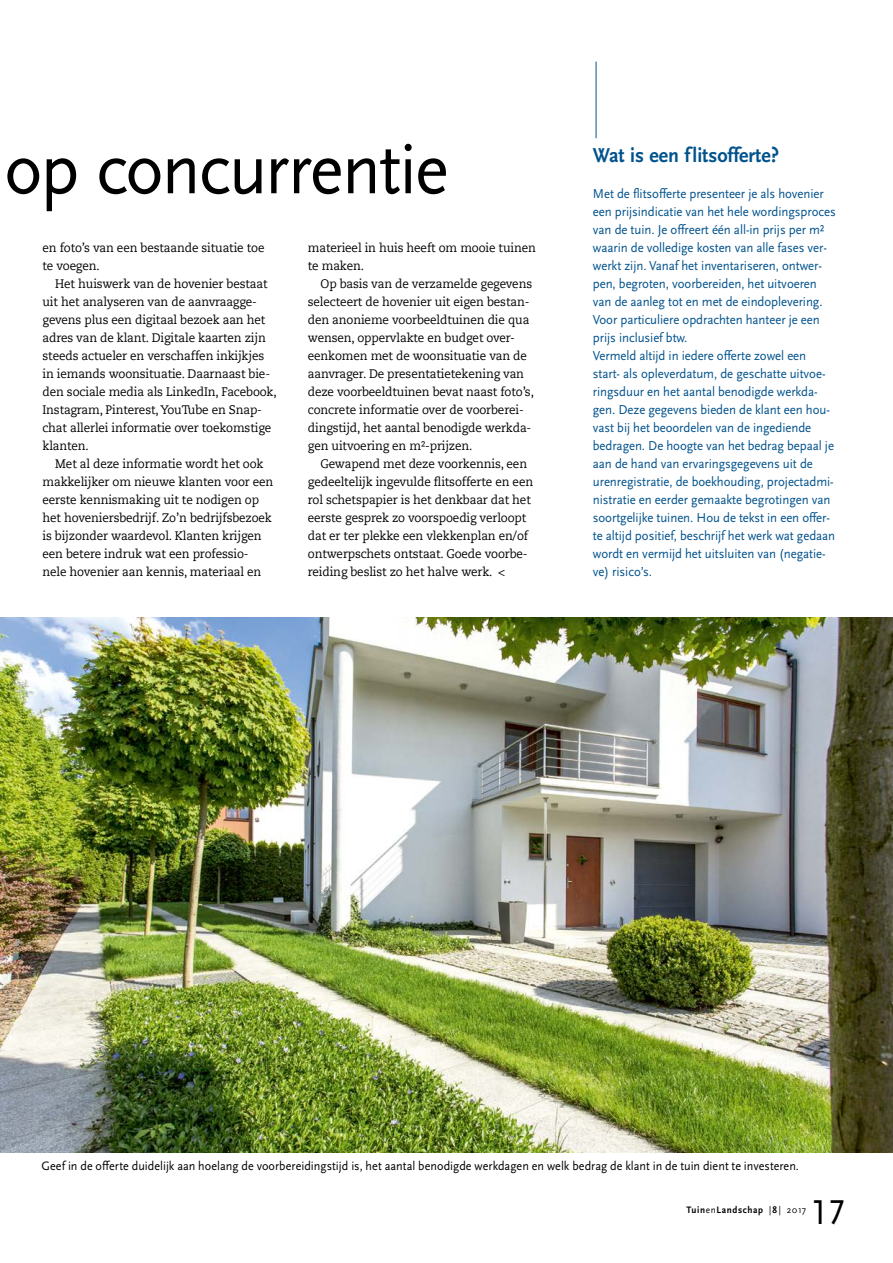
<style>
.page{position:relative;width:893px;height:1263px;background:#fff}
.page>*{position:absolute;margin:0;border:0;box-sizing:border-box;transform-origin:0 0}
.t1{font:75px "Scala Sans OT";letter-spacing:-.025em;color:#000;scale:.95 1}
.t2{font:36px "Scala Sans OT";color:#000;scale:.95 1}
.t3{font:700 21px "Scala Sans OT";color:#00528d;scale:.95 1}
.t4{font:13.5px/18px "Scala Sans OT";letter-spacing:-.005em;color:#00528d;scale:.95 1}
.t5{font:12.75px "Scala Sans OT";letter-spacing:.01em;color:#000;scale:.95 1}
.t6{font:12.3px/18px "Caecilia";letter-spacing:-.01em;color:#000;scale:.95 1}
.t7{font:700 9.75px "Scala Sans OT";letter-spacing:.07em;color:#000;scale:.95 1}
.s1{font-weight:400}
</style>
<div class="page">
<hr style="left:596px;top:62px;width:1px;height:76px;background:#00528d">
<img style="left:0;top:618px;width:893px;height:534px">
<h1 class="t1" style="left:4px;top:129px;width:469px">op concurrentie</h1>
<p class="t6" style="left:43px;top:239px;width:235px">en foto’s van een bestaande situatie toe te voegen.</p>
<p class="t6" style="left:43px;top:275px;width:248px;text-indent:13px">Het huiswerk van de hovenier bestaat uit het analyseren van de aanvraagge&shy;gevens plus een digitaal bezoek aan het adres van de klant. Digitale kaarten zijn steeds actueler en verschaffen inkijkjes in iemands woonsituatie. Daarnaast bie&shy;den sociale media als LinkedIn, Facebook, Instagram, Pinterest, YouTube en Snap&shy;chat allerlei informatie over toekomstige klanten.</p>
<p class="t6" style="left:43px;top:455px;width:244px;text-indent:13px">Met al deze informatie wordt het ook makkelijker om nieuwe klanten voor een eerste kennismaking uit te nodigen op het hoveniersbedrijf. Zo’n bedrijfsbezoek is bijzonder waardevol. Klanten krijgen een betere indruk wat een professio&shy;nele hovenier aan kennis, materiaal en</p>
<p class="t6" style="left:308px;top:239px;width:242px">materieel in huis heeft om mooie tuinen te maken.</p>
<p class="t6" style="left:308px;top:275px;width:239px;text-indent:13px">Op basis van de verzamelde gegevens selecteert de hovenier uit eigen bestan&shy;den anonieme voorbeeldtuinen die qua wensen, oppervlakte en budget over&shy;eenkomen met de woonsituatie van de aanvrager. De presentatietekening van deze voorbeeldtuinen bevat naast foto’s, concrete informatie over de voorberei&shy;dingstijd, het aantal benodigde werkda&shy;gen uitvoering en m²-prijzen.</p>
<p class="t6" style="left:308px;top:455px;width:239px;text-indent:13px">Gewapend met deze voorkennis, een gedeeltelijk ingevulde flitsofferte en een rol schetspapier is het denkbaar dat het eerste gesprek zo voorspoedig verloopt dat er ter plekke een vlekkenplan en/of ontwerpschets ontstaat. Goede voorbe&shy;reiding beslist zo het halve werk. &lt;</p>
<h3 class="t3" style="left:593px;top:143px;width:197px">Wat is een flitsofferte?</h3>
<p class="t4" style="left:593px;top:185px;width:257px">Met de flitsofferte presenteer je als hovenier een prijsindicatie van het hele wordingsproces van de tuin. Je offreert één all-in prijs per m² waarin de volledige kosten van alle fases ver&shy;werkt zijn. Vanaf het inventariseren, ontwer&shy;pen, begroten, voorbereiden, het uitvoeren van de aanleg tot en met de eindoplevering.<br>Voor particuliere opdrachten hanteer je een prijs inclusief btw.<br>Vermeld altijd in iedere offerte zowel een start- als opleverdatum, de geschatte uitvoe&shy;ringsduur en het aantal benodigde werkda&shy;gen. Deze gegevens bieden de klant een hou&shy;vast bij het beoordelen van de ingediende bedragen. De hoogte van het bedrag bepaal je aan de hand van ervaringsgegevens uit de urenregistratie, de boekhouding, projectadmi&shy;nistratie en eerder gemaakte begrotingen van soortgelijke tuinen. Hou de tekst in een offer&shy;te altijd positief, beschrijf het werk wat gedaan wordt en vermijd het uitsluiten van (negatie&shy;ve) risico’s.</p>
<p class="t5" style="left:41px;top:1159px;width:799px">Geef in de offerte duidelijk aan hoelang de voorbereidingstijd is, het aantal benodigde werkdagen en welk bedrag de klant in de tuin dient te investeren.</p>
<p class="t7" style="left:686px;top:1205px;width:127px">Tuin<span class="s1">en</span>Landschap | 8 | <span class="s1">2017</span></p>
<h2 class="t2" style="left:811px;top:1193px;width:37px">17</h2>
</div>
